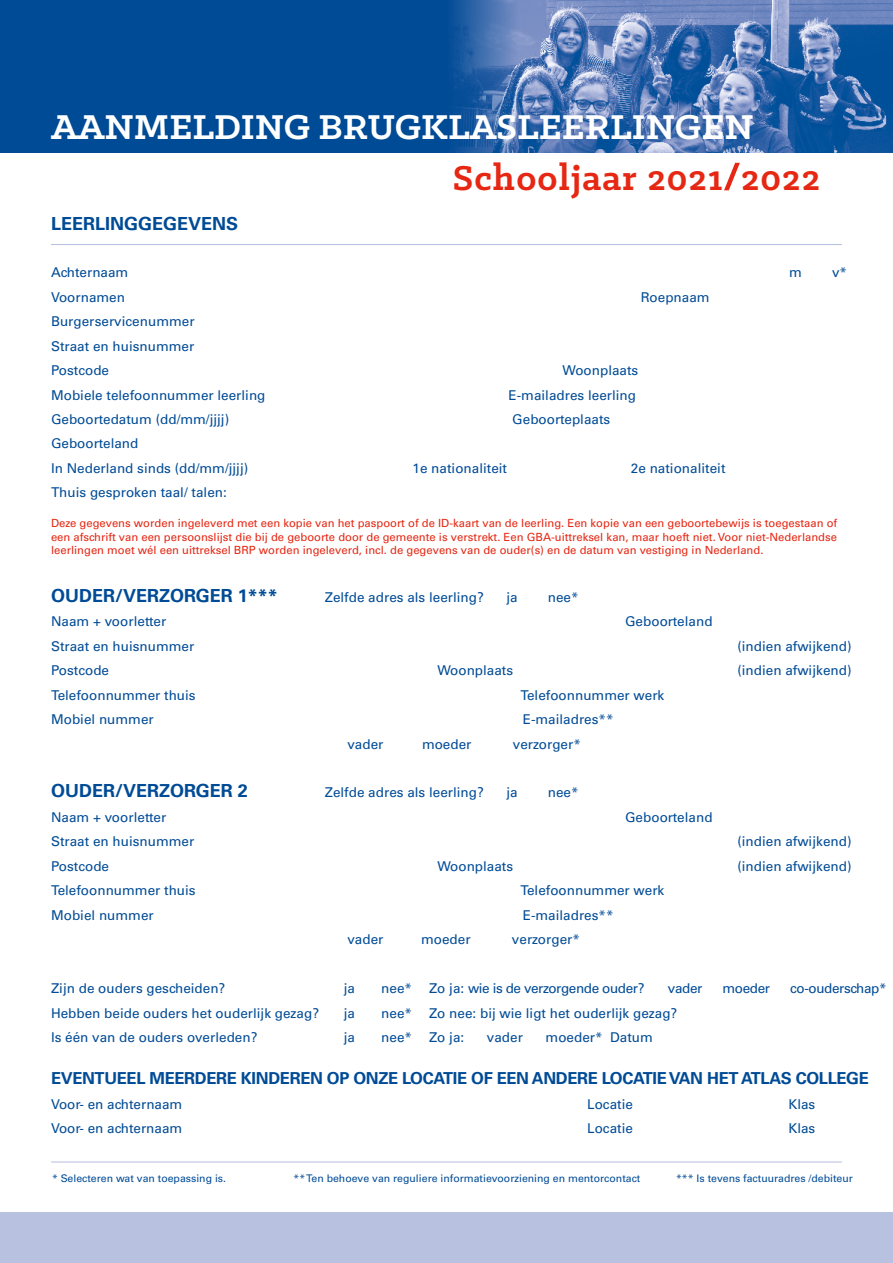
<style>
.page{position:relative;width:893px;height:1263px;background:#fff}
.page>*{position:absolute;margin:0;border:0;box-sizing:border-box;transform-origin:0 0}
.t1{font:700 39px "Klinic Slab";color:#fff}
.t2{font:700 39px "Klinic Slab";letter-spacing:.03em;color:#e52713}
.t3{font:700 18px "Univers LT Std";color:#004b96}
.t4{font:700 16.5px "Univers LT Std";letter-spacing:-.02em;color:#004b96}
.t5{font:13.5px/24.5px "Univers LT Std";color:#004b96;text-align:justify}
.t6{font:13.5px "Univers LT Std";letter-spacing:-.03em;color:#004b96}
.t7{font:11.25px/13.5px "Univers LT Std";color:#e52713;text-align:justify}
.t8{font:10.5px "Univers LT Std";color:#004b96}
</style>
<div class="page">
<hr style="left:51px;top:244px;width:791px;height:1px;background:#b9c1e1">
<div style="left:0;top:1212px;width:893px;height:51px;background:#b9c1e1"></div>
<hr style="left:51px;top:1161px;width:791px;height:1px;background:#b9c1e1">
<div style="left:0;top:0;width:893px;height:153px;background:#004b96"></div>
<img style="left:453px;top:0;width:440px;height:153px">
<svg style="left:724px;top:163px;width:16px;height:27px"></svg>
<h1 class="t1" style="left:51px;top:102px;width:704px">AANMELDING BRUGKLASLEERLINGEN</h1>
<h1 class="t2" style="left:453px;top:153px;width:369px">Schooljaar 2021 2022</h1>
<h2 class="t3" style="left:51px;top:213px;width:189px">LEERLINGGEGEVENS</h2>
<p class="t5" style="left:51px;top:260px;width:79px">Achternaam</p>
<p class="t5" style="left:789px;top:260px;width:14px">m</p>
<p class="t5" style="left:832px;top:260px;width:17px">v*</p>
<p class="t5" style="left:51px;top:285px;width:75px">Voornamen</p>
<p class="t5" style="left:641px;top:285px;width:70px">Roepnaam</p>
<p class="t5" style="left:51px;top:309px;width:145px">Burgerservicenummer Straat en huisnummer Postcode</p>
<p class="t5" style="left:563px;top:358px;width:77px">Woonplaats</p>
<p class="t5" style="left:51px;top:383px;width:216px">Mobiele telefoonnummer leerling</p>
<p class="t5" style="left:509px;top:383px;width:129px">E-mailadres leerling</p>
<p class="t5" style="left:51px;top:407px;width:180px">Geboortedatum (dd/mm/jjjj)</p>
<p class="t5" style="left:512px;top:407px;width:99px">Geboorteplaats</p>
<p class="t5" style="left:51px;top:431px;width:199px">Geboorteland<br>In Nederland sinds (dd/mm/jjjj)</p>
<p class="t5" style="left:413px;top:456px;width:96px">1e nationaliteit</p>
<p class="t5" style="left:631px;top:456px;width:96px">2e nationaliteit</p>
<p class="t5" style="left:51px;top:480px;width:177px">Thuis gesproken taal/ talen:</p>
<p class="t7" style="left:51px;top:517px;width:788px">Deze gegevens worden ingeleverd met een kopie van het paspoort of de ID-kaart van de leerling. Een kopie van een geboortebewijs is toegestaan of een afschrift van een persoonslijst die bij de geboorte door de gemeente is verstrekt. Een GBA-uittreksel kan, maar hoeft niet. Voor niet-Nederlandse leerlingen moet wél een uittreksel BRP worden ingeleverd, incl. de gegevens van de ouder(s) en de datum van vestiging in Nederland.</p>
<h2 class="t3" style="left:51px;top:585px;width:228px">OUDER/VERZORGER 1***</h2>
<p class="t5" style="left:325px;top:585px;width:161px">Zelfde adres als leerling?</p>
<p class="t5" style="left:506px;top:585px;width:13px">ja</p>
<p class="t5" style="left:548px;top:585px;width:32px">nee*</p>
<p class="t5" style="left:51px;top:609px;width:117px">Naam + voorletter</p>
<p class="t5" style="left:625px;top:609px;width:89px">Geboorteland</p>
<p class="t5" style="left:51px;top:634px;width:145px">Straat en huisnummer</p>
<p class="t5" style="left:737px;top:634px;width:116px">(indien afwijkend)</p>
<p class="t5" style="left:51px;top:658px;width:60px">Postcode</p>
<p class="t5" style="left:437px;top:658px;width:77px">Woonplaats</p>
<p class="t5" style="left:737px;top:658px;width:116px">(indien afwijkend)</p>
<p class="t5" style="left:51px;top:683px;width:146px">Telefoonnummer thuis</p>
<p class="t5" style="left:520px;top:683px;width:145px">Telefoonnummer werk</p>
<p class="t5" style="left:51px;top:707px;width:104px">Mobiel nummer</p>
<p class="t5" style="left:523px;top:707px;width:92px">E-mailadres**</p>
<p class="t5" style="left:347px;top:731px;width:38px">vader</p>
<p class="t5" style="left:422px;top:732px;width:51px">moeder</p>
<p class="t5" style="left:513px;top:732px;width:69px">verzorger*</p>
<h2 class="t3" style="left:51px;top:780px;width:198px">OUDER/VERZORGER 2</h2>
<p class="t5" style="left:325px;top:780px;width:161px">Zelfde adres als leerling?</p>
<p class="t5" style="left:506px;top:780px;width:13px">ja</p>
<p class="t5" style="left:548px;top:780px;width:32px">nee*</p>
<p class="t5" style="left:51px;top:805px;width:117px">Naam + voorletter</p>
<p class="t5" style="left:625px;top:805px;width:89px">Geboorteland</p>
<p class="t5" style="left:51px;top:829px;width:145px">Straat en huisnummer</p>
<p class="t5" style="left:737px;top:829px;width:116px">(indien afwijkend)</p>
<p class="t5" style="left:51px;top:854px;width:60px">Postcode</p>
<p class="t5" style="left:437px;top:854px;width:77px">Woonplaats</p>
<p class="t5" style="left:737px;top:854px;width:116px">(indien afwijkend)</p>
<p class="t5" style="left:51px;top:878px;width:146px">Telefoonnummer thuis</p>
<p class="t5" style="left:520px;top:878px;width:145px">Telefoonnummer werk</p>
<p class="t5" style="left:51px;top:903px;width:104px">Mobiel nummer</p>
<p class="t5" style="left:523px;top:903px;width:92px">E-mailadres**</p>
<p class="t5" style="left:347px;top:927px;width:38px">vader</p>
<p class="t5" style="left:421px;top:927px;width:51px">moeder</p>
<p class="t5" style="left:512px;top:927px;width:69px">verzorger*</p>
<p class="t5" style="left:51px;top:976px;width:176px">Zijn de ouders gescheiden?</p>
<p class="t5" style="left:344px;top:976px;width:13px">ja</p>
<p class="t5" style="left:381px;top:976px;width:32px">nee*</p>
<p class="t6" style="left:429px;top:980px;width:217px">Zo ja: wie is de verzorgende ouder?</p>
<p class="t5" style="left:668px;top:976px;width:36px">vader</p>
<p class="t5" style="left:723px;top:976px;width:49px">moeder</p>
<p class="t6" style="left:790px;top:980px;width:98px">co-ouderschap*</p>
<p class="t5" style="left:51px;top:1000px;width:270px">Hebben beide ouders het ouderlijk gezag?</p>
<p class="t5" style="left:344px;top:1000px;width:13px">ja</p>
<p class="t5" style="left:381px;top:1000px;width:32px">nee*</p>
<p class="t5" style="left:429px;top:1000px;width:250px">Zo nee: bij wie ligt het ouderlijk gezag?</p>
<p class="t5" style="left:51px;top:1025px;width:208px">Is één van de ouders overleden?</p>
<p class="t5" style="left:344px;top:1025px;width:13px">ja</p>
<p class="t5" style="left:381px;top:1025px;width:32px">nee*</p>
<p class="t5" style="left:429px;top:1025px;width:37px">Zo ja:</p>
<p class="t5" style="left:487px;top:1025px;width:38px">vader</p>
<p class="t5" style="left:546px;top:1025px;width:109px">moeder* Datum</p>
<p class="t4" style="left:51px;top:1069px;width:819px">EVENTUEEL MEERDERE KINDEREN OP ONZE LOCATIE OF EEN ANDERE LOCATIE VAN HET ATLAS COLLEGE</p>
<p class="t5" style="left:51px;top:1092px;width:133px">Voor- en achternaam</p>
<p class="t5" style="left:587px;top:1092px;width:47px">Locatie</p>
<p class="t5" style="left:788px;top:1092px;width:29px">Klas</p>
<p class="t5" style="left:51px;top:1116px;width:133px">Voor- en achternaam</p>
<p class="t5" style="left:587px;top:1116px;width:47px">Locatie</p>
<p class="t5" style="left:788px;top:1116px;width:29px">Klas</p>
<p class="t8" style="left:52px;top:1172px;width:176px">* Selecteren wat van toepassing is.</p>
<p class="t8" style="left:294px;top:1172px;width:348px">** Ten behoeve van reguliere informatievoorziening en mentorcontact</p>
<p class="t8" style="left:676px;top:1172px;width:178px">*** Is tevens factuuradres /debiteur</p>
</div>
